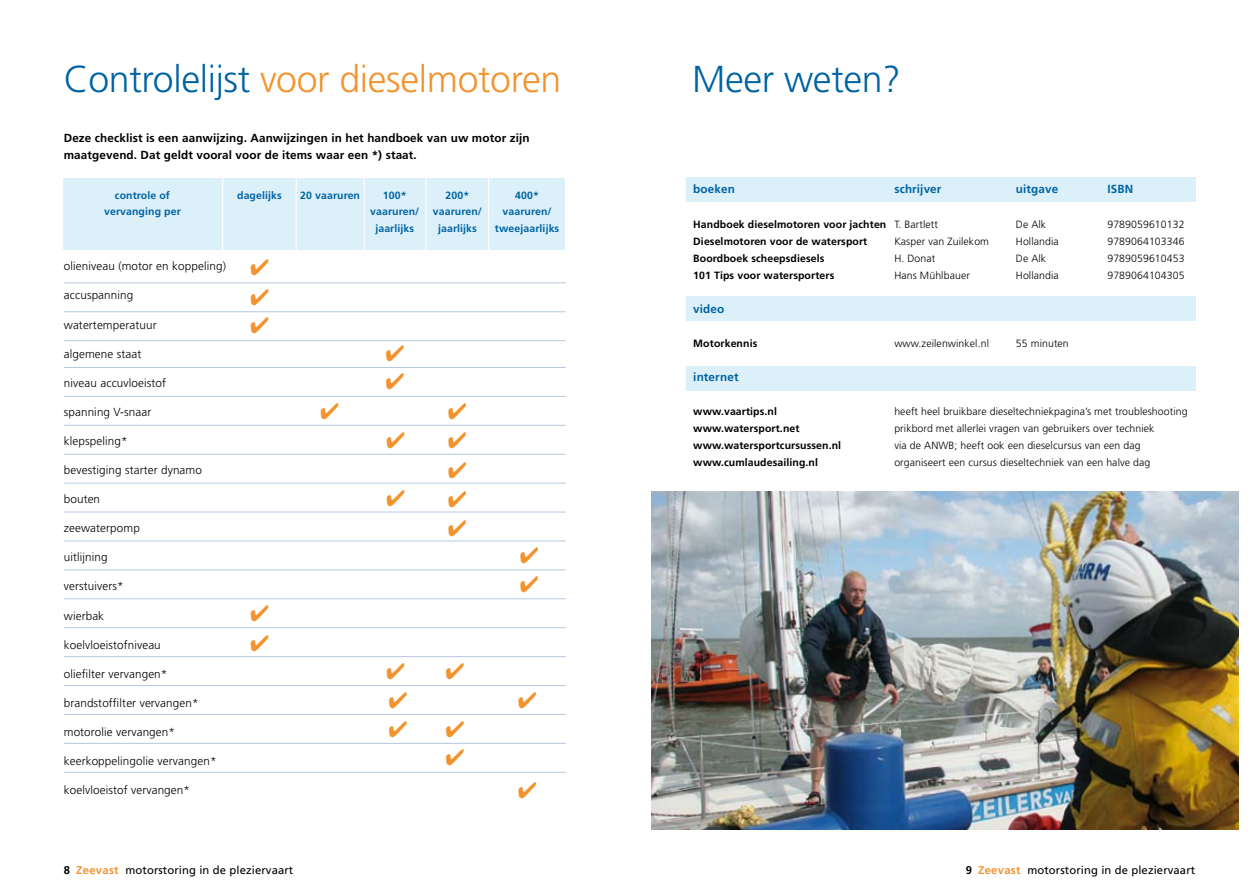
<style>
.page{position:relative;width:1259px;height:893px;background:#fff}
.page>*{position:absolute;margin:0;border:0;box-sizing:border-box;transform-origin:0 0}
.t1{font:300 37.5px "Frutiger";letter-spacing:-.01em;color:#f2932e}
.t2{font:300 37.5px "Frutiger";letter-spacing:-.01em;color:#0063a2}
.t3{font:22.5px/29.4px "Zapf Dingbats ITC";color:#f2932e;text-align:right}
.t4{font:300 11.7px "Frutiger";letter-spacing:.01em;color:#000}
.t5{font:700 11.7px/17px "Frutiger";letter-spacing:.01em;color:#000}
.t6{font:700 11.7px "Frutiger";letter-spacing:.01em;color:#0063a2}
.t7{font:11.25px "Frutiger";letter-spacing:.01em;color:#000}
.t8{font:300 10.5px "Frutiger";letter-spacing:.01em;color:#000}
.t9{font:700 10.5px "Frutiger";letter-spacing:.01em;color:#000}
.t10{font:700 10.5px/16.5px "Frutiger";letter-spacing:.01em;color:#0063a2;text-align:center}
.s1{color:#0063a2}
.s2{font-weight:300}
.s3{font-weight:700;color:#f2932e}
</style>
<div class="page">
<div style="left:686px;top:296px;width:510px;height:25px;background:#dcf0fa"></div>
<div style="left:686px;top:366px;width:510px;height:24px;background:#dcf0fa"></div>
<div style="left:686px;top:178px;width:510px;height:24px;background:#dcf0fa"></div>
<div style="left:63px;top:178px;width:502px;height:71px;background:#dcf0fa"></div>
<hr style="left:222px;top:175px;width:1px;height:634px;background:#fff">
<hr style="left:296px;top:175px;width:1px;height:634px;background:#fff">
<hr style="left:364px;top:175px;width:1px;height:634px;background:#fff">
<hr style="left:425px;top:175px;width:1px;height:634px;background:#fff">
<hr style="left:488px;top:175px;width:1px;height:634px;background:#fff">
<hr style="left:64px;top:282px;width:502px;height:1px;background:#b5c8e1">
<hr style="left:64px;top:311px;width:502px;height:1px;background:#b5c8e1">
<hr style="left:64px;top:340px;width:502px;height:1px;background:#b5c8e1">
<hr style="left:64px;top:367px;width:502px;height:1px;background:#b5c8e1">
<hr style="left:64px;top:396px;width:502px;height:1px;background:#b5c8e1">
<hr style="left:64px;top:425px;width:502px;height:1px;background:#b5c8e1">
<hr style="left:64px;top:454px;width:502px;height:1px;background:#b5c8e1">
<hr style="left:64px;top:483px;width:502px;height:1px;background:#b5c8e1">
<hr style="left:64px;top:512px;width:502px;height:1px;background:#b5c8e1">
<hr style="left:64px;top:541px;width:502px;height:1px;background:#b5c8e1">
<hr style="left:64px;top:569px;width:502px;height:1px;background:#b5c8e1">
<hr style="left:64px;top:598px;width:502px;height:1px;background:#b5c8e1">
<hr style="left:64px;top:627px;width:502px;height:1px;background:#b5c8e1">
<hr style="left:64px;top:656px;width:502px;height:1px;background:#b5c8e1">
<hr style="left:64px;top:685px;width:502px;height:1px;background:#b5c8e1">
<hr style="left:64px;top:714px;width:502px;height:1px;background:#b5c8e1">
<hr style="left:64px;top:743px;width:502px;height:1px;background:#b5c8e1">
<hr style="left:64px;top:772px;width:502px;height:1px;background:#b5c8e1">
<img style="left:651px;top:491px;width:587px;height:338px">
<svg style="left:251px;top:282px;width:17px;height:2px"></svg>
<svg style="left:520px;top:569px;width:18px;height:2px"></svg>
<svg style="left:251px;top:627px;width:17px;height:2px"></svg>
<h1 class="t1" style="left:64px;top:58px;width:499px"><span class="s1">Controlelijst</span> voor dieselmotoren</h1>
<p class="t5" style="left:64px;top:130px;width:467px">Deze checklist is een aanwijzing. Aanwijzingen in het handboek van uw motor zijn maatgevend. Dat geldt vooral voor de items waar een *) staat.</p>
<p class="t10" style="left:104px;top:187px;width:78px">controle of vervanging per</p>
<p class="t10" style="left:237px;top:187px;width:46px">dagelijks</p>
<p class="t10" style="left:300px;top:187px;width:61px">20 vaaruren</p>
<p class="t10" style="left:370px;top:187px;width:51px">100* vaaruren/ jaarlijks</p>
<p class="t10" style="left:433px;top:187px;width:51px">200* vaaruren/ jaarlijks</p>
<p class="t10" style="left:495px;top:187px;width:66px">400* vaaruren/ tweejaarlijks</p>
<p class="t4" style="left:64px;top:260px;width:164px">olieniveau (motor en koppeling)</p>
<p class="t4" style="left:64px;top:289px;width:71px">accuspanning</p>
<p class="t4" style="left:64px;top:318px;width:94px">watertemperatuur</p>
<p class="t4" style="left:64px;top:347px;width:79px">algemene staat</p>
<p class="t4" style="left:64px;top:376px;width:104px">niveau accuvloeistof</p>
<p class="t4" style="left:64px;top:405px;width:89px">spanning V-snaar</p>
<p class="t4" style="left:64px;top:434px;width:65px">klepspeling*</p>
<p class="t4" style="left:64px;top:463px;width:140px">bevestiging starter dynamo</p>
<p class="t4" style="left:64px;top:492px;width:38px">bouten</p>
<p class="t4" style="left:64px;top:522px;width:78px">zeewaterpomp</p>
<p class="t4" style="left:64px;top:551px;width:45px">uitlijning</p>
<p class="t4" style="left:64px;top:580px;width:61px">verstuivers*</p>
<p class="t4" style="left:64px;top:609px;width:42px">wierbak</p>
<p class="t4" style="left:64px;top:638px;width:99px">koelvloeistofniveau</p>
<p class="t4" style="left:64px;top:667px;width:105px">oliefilter vervangen*</p>
<p class="t4" style="left:64px;top:696px;width:136px">brandstoffilter vervangen*</p>
<p class="t4" style="left:64px;top:725px;width:113px">motorolie vervangen*</p>
<p class="t4" style="left:64px;top:754px;width:154px">keerkoppelingolie vervangen*</p>
<p class="t4" style="left:64px;top:783px;width:128px">koelvloeistof vervangen*</p>
<h2 class="t3" style="left:448px;top:397px;width:21px;text-align:justify">✔ ✔ ✔</h2>
<h2 class="t3" style="left:386px;top:484px;width:82px">✔ ✔ ✔</h2>
<h2 class="t3" style="left:386px;top:656px;width:80px;text-align:left">✔ ✔ ✔</h2>
<h2 class="t3" style="left:388px;top:716px;width:78px;line-height:27.5px">✔ ✔ ✔</h2>
<h1 class="t2" style="left:692px;top:58px;width:210px">Meer weten?</h1>
<p class="t6" style="left:693px;top:183px;width:43px">boeken</p>
<p class="t6" style="left:894px;top:183px;width:49px">schrijver</p>
<p class="t6" style="left:1016px;top:183px;width:44px">uitgave</p>
<p class="t6" style="left:1107px;top:183px;width:27px">ISBN</p>
<p class="t9" style="left:693px;top:218px;width:246px">Handboek dieselmotoren voor jachten <span class="s2">T. Bartlett</span></p>
<p class="t8" style="left:1016px;top:218px;width:32px">De Alk</p>
<p class="t8" style="left:1107px;top:218px;width:79px">9789059610132</p>
<p class="t9" style="left:693px;top:235px;width:176px">Dieselmotoren voor de watersport</p>
<p class="t8" style="left:894px;top:235px;width:96px">Kasper van Zuilekom</p>
<p class="t8" style="left:1016px;top:235px;width:44px">Hollandia</p>
<p class="t8" style="left:1107px;top:235px;width:79px">9789064103346</p>
<p class="t9" style="left:693px;top:252px;width:133px">Boordboek scheepsdiesels</p>
<p class="t8" style="left:894px;top:252px;width:43px">H. Donat</p>
<p class="t8" style="left:1016px;top:252px;width:32px">De Alk</p>
<p class="t8" style="left:1107px;top:252px;width:79px">9789059610453</p>
<p class="t9" style="left:693px;top:269px;width:143px">101 Tips voor watersporters</p>
<p class="t8" style="left:894px;top:269px;width:77px">Hans Mühlbauer</p>
<p class="t8" style="left:1016px;top:269px;width:44px">Hollandia</p>
<p class="t8" style="left:1107px;top:269px;width:79px">9789064104305</p>
<p class="t6" style="left:693px;top:302px;width:33px">video</p>
<p class="t9" style="left:693px;top:337px;width:66px">Motorkennis</p>
<p class="t8" style="left:894px;top:337px;width:96px">www.zeilenwinkel.nl</p>
<p class="t8" style="left:1016px;top:337px;width:54px">55 minuten</p>
<p class="t6" style="left:693px;top:370px;width:47px">internet</p>
<p class="t9" style="left:693px;top:405px;width:85px">www.vaartips.nl</p>
<p class="t8" style="left:894px;top:405px;width:295px">heeft heel bruikbare dieseltechniekpagina’s met troubleshooting</p>
<p class="t9" style="left:693px;top:422px;width:108px">www.watersport.net</p>
<p class="t8" style="left:894px;top:422px;width:262px">prikbord met allerlei vragen van gebruikers over techniek</p>
<p class="t9" style="left:693px;top:439px;width:149px">www.watersportcursussen.nl</p>
<p class="t8" style="left:894px;top:439px;width:248px">via de ANWB; heeft ook een dieselcursus van een dag</p>
<p class="t9" style="left:693px;top:456px;width:126px">www.cumlaudesailing.nl</p>
<p class="t8" style="left:894px;top:456px;width:257px">organiseert een cursus dieseltechniek van een halve dag</p>
<p class="t7" style="left:76px;top:863px;width:218px"><span class="s3">Zeevast</span> motorstoring in de pleziervaart</p>
<p class="t7" style="left:978px;top:863px;width:218px"><span class="s3">Zeevast</span> motorstoring in de pleziervaart</p>
</div>
